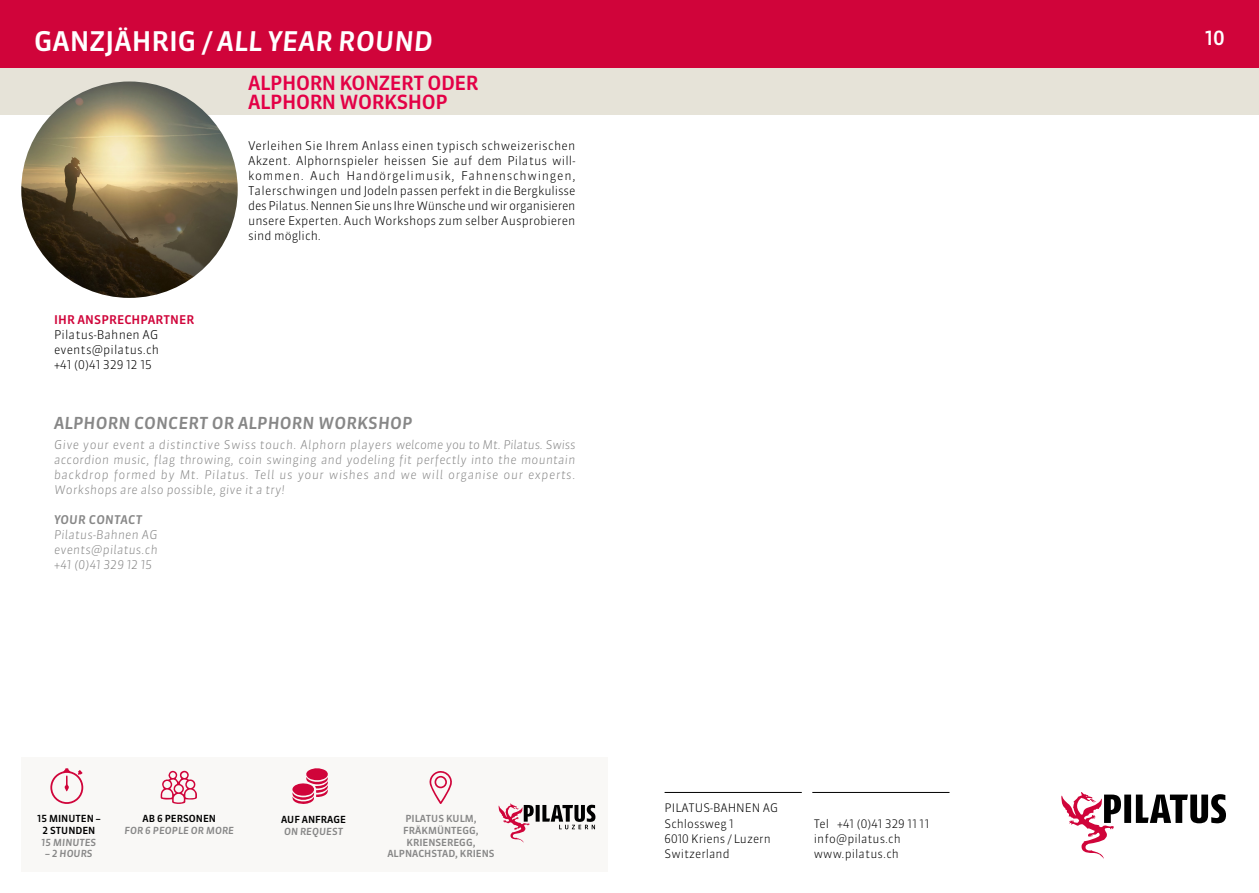
<style>
.page{position:relative;width:1259px;height:893px;background:#fff}
.page>*{position:absolute;margin:0;border:0;box-sizing:border-box;transform-origin:0 0}
.t1{font:italic 500 27px "Sanuk LF";color:#fff}
.t2{font:500 19.5px/19.5px "Sanuk LF";letter-spacing:-.02em;color:#e30046}
.t3{font:500 19.5px "Sanuk LF";color:#fff}
.t4{font:italic 500 16.5px "Sanuk LF";letter-spacing:.01em;color:#878787}
.t5{font:300 12px/15px "Sanuk LF";color:#000;text-align:justify}
.t6{font:italic 300 12px/15px "Sanuk LF";letter-spacing:.02em;color:#878787;text-align:justify}
.t7{font:500 12px "Sanuk LF";letter-spacing:.01em;color:#d0043a}
.t8{font:italic 500 12px "Sanuk LF";letter-spacing:.02em;color:#878787}
.t9{font:300 11.7px/15.3px "Sanuk LF";color:#000}
.t10{font:500 9.75px/11.7px "Sanuk LF";color:#878787;text-align:center}
.t11{font:italic 500 9.75px "Sanuk LF";color:#878787}
.t12{font:500 9.75px/11.7px "Sanuk LF";color:#000;text-align:center}
.s1{font-style:normal}
</style>
<div class="page">
<div style="left:0;top:0;width:629px;height:68px;background:#d0043a"></div>
<div style="left:0;top:68px;width:629px;height:47px;background:#e6e3d8"></div>
<div style="left:629px;top:0;width:630px;height:68px;background:#d0043a"></div>
<div style="left:629px;top:68px;width:630px;height:47px;background:#e6e3d8"></div>
<svg style="left:1061px;top:792px;width:165px;height:67px"></svg>
<hr style="left:664px;top:792px;width:138px;height:1px;background:#000">
<hr style="left:812px;top:792px;width:137px;height:1px;background:#000">
<div style="left:21px;top:757px;width:587px;height:115px;background:#f9f8f6"></div>
<svg style="left:50px;top:768px;width:33px;height:36px"></svg>
<svg style="left:161px;top:770px;width:36px;height:34px"></svg>
<svg style="left:292px;top:768px;width:36px;height:36px"></svg>
<svg style="left:429px;top:771px;width:23px;height:33px"></svg>
<svg style="left:498px;top:803px;width:97px;height:40px"></svg>
<img style="left:21px;top:81px;width:217px;height:217px;border-radius:108px">
<h1 class="t1" style="left:34px;top:24px;width:400px"><span class="s1">GANZJÄHRIG /</span> ALL YEAR ROUND</h1>
<h2 class="t3" style="left:1205px;top:26px;width:22px">10</h2>
<p class="t7" style="left:54px;top:312px;width:142px">IHR ANSPRECHPARTNER</p>
<p class="t5" style="left:54px;top:327px;width:107px">Pilatus-Bahnen AG events@pilatus.ch +41 (0)41 329 12 15</p>
<h2 class="t2" style="left:248px;top:73px;width:232px">ALPHORN KONZERT ODER<br>ALPHORN WORKSHOP</h2>
<p class="t5" style="left:248px;top:138px;width:329px">Verleihen Sie Ihrem Anlass einen typisch schweizerischen Akzent. Alphornspieler heissen Sie auf dem Pilatus will&shy;kommen. Auch Handörgelimusik, Fahnenschwingen, Talerschwingen und Jodeln passen perfekt in die Bergkulisse des Pilatus. Nennen Sie uns Ihre Wünsche und wir organisieren unsere Experten. Auch Workshops zum selber Ausprobieren sind möglich.</p>
<h3 class="t4" style="left:54px;top:413px;width:360px">ALPHORN CONCERT OR ALPHORN WORKSHOP</h3>
<p class="t6" style="left:54px;top:437px;width:523px">Give your event a distinctive Swiss touch. Alphorn players welcome you to Mt. Pilatus. Swiss accordion music, flag throwing, coin swinging and yodeling fit perfectly into the mountain backdrop formed by Mt. Pilatus. Tell us your wishes and we will organise our experts.<br>Workshops are also possible, give it a try!</p>
<p class="t8" style="left:54px;top:512px;width:90px">YOUR CONTACT</p>
<p class="t6" style="left:54px;top:527px;width:105px">Pilatus-Bahnen AG events@pilatus.ch +41 (0)41 329 12 15</p>
<p class="t12" style="left:37px;top:813px;width:65px">15 MINUTEN –<br>2 STUNDEN</p>
<p class="t11" style="left:42px;top:836px;width:56px">15 MINUTES</p>
<p class="t11" style="left:45px;top:848px;width:49px">– 2 HOURS</p>
<p class="t12" style="left:143px;top:813px;width:75px">AB 6 PERSONEN</p>
<p class="t11" style="left:124px;top:824px;width:111px">FOR 6 PEOPLE OR MORE</p>
<p class="t12" style="left:281px;top:814px;width:66px">AUF ANFRAGE</p>
<p class="t11" style="left:284px;top:825px;width:60px">ON REQUEST</p>
<p class="t10" style="left:387px;top:813px;width:109px">PILATUS KULM,<br>FRÄKMÜNTEGG,<br>KRIENSEREGG,<br>ALPNACHSTAD, KRIENS</p>
<p class="t9" style="left:664px;top:800px;width:115px">PILATUS-BAHNEN AG<br>Schlossweg 1<br>6010 Kriens / Luzern<br>Switzerland</p>
<p class="t9" style="left:813px;top:816px;width:117px">Tel +41 (0)41 329 11 11 info@pilatus.ch www.pilatus.ch</p>
</div>
